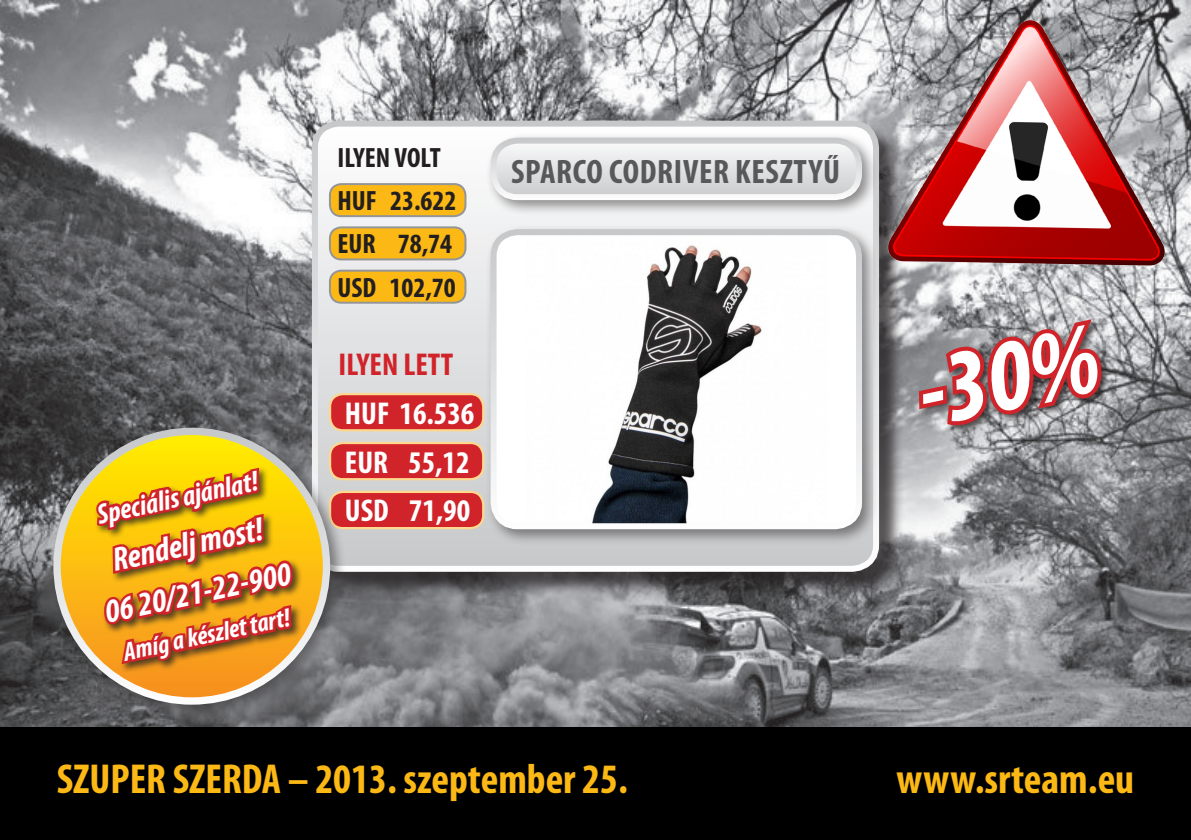
<style>
.page{position:relative;width:1191px;height:840px;background:#fff}
.page>*{position:absolute;margin:0;border:0;box-sizing:border-box;transform-origin:0 0}
.t1{font:italic 700 condensed 102.2px "Myriad Pro";color:#fff}
.t2{font:700 condensed 42px "Myriad Pro";color:#fcb814}
.t3{font:700 condensed 34px "Myriad Pro";letter-spacing:.02em;color:#57585a}
.t4{font:italic 700 condensed 33.6px "Myriad Pro";color:#fff}
.t5{font:700 condensed 31.6px "Myriad Pro";color:#fff}
.t6{font:700 condensed 31.6px "Myriad Pro";color:#d1232a}
.t7{font:italic 700 condensed 28.6px "Myriad Pro";color:#fff}
.t8{font:700 condensed 28px/43px "Myriad Pro";color:#231f20}
.t9{font:italic 700 condensed 26.4px "Myriad Pro";color:#fff}
</style>
<div class="page">
<img style="left:0;top:0;width:1191px;height:727px">
<div style="left:315px;top:123px;width:589px;height:473px;background:#231f20;opacity:.75"></div>
<svg style="left:315px;top:123px;width:561px;height:445px"></svg>
<div style="left:312px;top:120px;width:567px;height:451px;border:6px solid #fff;border-radius:24px"></div>
<div style="left:485px;top:132px;width:393px;height:84px;background:#231f20;opacity:.5"></div>
<svg style="left:493px;top:140px;width:362px;height:57px"></svg>
<div style="left:490px;top:137px;width:372px;height:63px;border:6px solid #fff;border-radius:24px"></div>
<div style="left:485px;top:224px;width:393px;height:321px;background:#231f20;opacity:.5"></div>
<div style="left:493px;top:232px;width:366px;height:294px;background:#fff;border-radius:24px"></div>
<img style="left:592px;top:245px;width:170px;height:277px">
<div style="left:490px;top:229px;width:372px;height:300px;border:6px solid #fff;border-radius:24px"></div>
<img style="left:855px;top:20px;width:330px;height:457px">
<div style="left:330px;top:184px;width:135px;height:32px;background:#fcb814;border-radius:11px"></div>
<div style="left:329px;top:183px;width:137px;height:34px;border:2px solid #939598;border-radius:11px"></div>
<div style="left:330px;top:227px;width:135px;height:32px;background:#fcb814;border-radius:11px"></div>
<div style="left:329px;top:226px;width:137px;height:34px;border:2px solid #939598;border-radius:11px"></div>
<div style="left:330px;top:270px;width:135px;height:32px;background:#fcb814;border-radius:11px"></div>
<div style="left:329px;top:269px;width:137px;height:34px;border:2px solid #939598;border-radius:11px"></div>
<div style="left:330px;top:394px;width:153px;height:36px;background:#d1232a;border-radius:13px"></div>
<div style="left:329px;top:393px;width:155px;height:38px;border:2px solid #fed88f;border-radius:13px"></div>
<div style="left:330px;top:443px;width:153px;height:36px;background:#d1232a;border-radius:13px"></div>
<div style="left:329px;top:441px;width:155px;height:39px;border:2px solid #fed88f;border-radius:13px"></div>
<div style="left:330px;top:491px;width:153px;height:37px;background:#d1232a;border-radius:13px"></div>
<div style="left:329px;top:490px;width:155px;height:39px;border:2px solid #fed88f;border-radius:13px"></div>
<div style="left:0;top:727px;width:1191px;height:112px;background:#000"></div>
<div style="left:48px;top:422px;width:298px;height:298px;background:#231f20;opacity:.5"></div>
<svg style="left:57px;top:431px;width:269px;height:269px;background:#f7c435"></svg>
<div style="left:94px;top:466px;width:209px;height:207px;background:#231f20;opacity:.75"></div>
<svg style="left:93px;top:16px;width:203px;height:711px;background:#a88b69"></svg>
<div style="left:917px;top:318px;width:194px;height:116px;background:#231f20;opacity:.75"></div>
<svg style="left:913px;top:313px;width:191px;height:116px;background:#a8666b"></svg>
<p class="t7" style="left:94px;top:497px;width:165px;rotate:-12deg">Speciális ajánlat!</p>
<p class="t4" style="left:108px;top:539px;width:155px;rotate:-12deg">Rendelj most!</p>
<p class="t4" style="left:101px;top:591px;width:191px;rotate:-12deg">06 20/21-22-900</p>
<p class="t9" style="left:120px;top:635px;width:171px;rotate:-12deg">Amíg a készlet tart!</p>
<p class="t8" style="left:337px;top:136px;width:105px">ILYEN VOLT</p>
<p class="t8" style="left:337px;top:179px;width:120px">HUF 23.622<br>EUR 78,74</p>
<p class="t8" style="left:337px;top:265px;width:120px">USD 102,70</p>
<p class="t6" style="left:338px;top:344px;width:116px">ILYEN LETT</p>
<p class="t5" style="left:345px;top:393px;width:131px">HUF 16.536</p>
<p class="t5" style="left:345px;top:442px;width:126px">EUR 55,12</p>
<p class="t5" style="left:345px;top:490px;width:127px">USD 71,90</p>
<p class="t3" style="left:511px;top:151px;width:330px">SPARCO CODRIVER KESZTYŰ</p>
<p class="t1" style="left:905px;top:332px;width:184px;rotate:-12deg">-30%</p>
<p class="t2" style="left:57px;top:752px;width:572px">SZUPER SZERDA – 2013. szeptember 25.</p>
<p class="t2" style="left:896px;top:752px;width:239px">www.srteam.eu</p>
</div>
